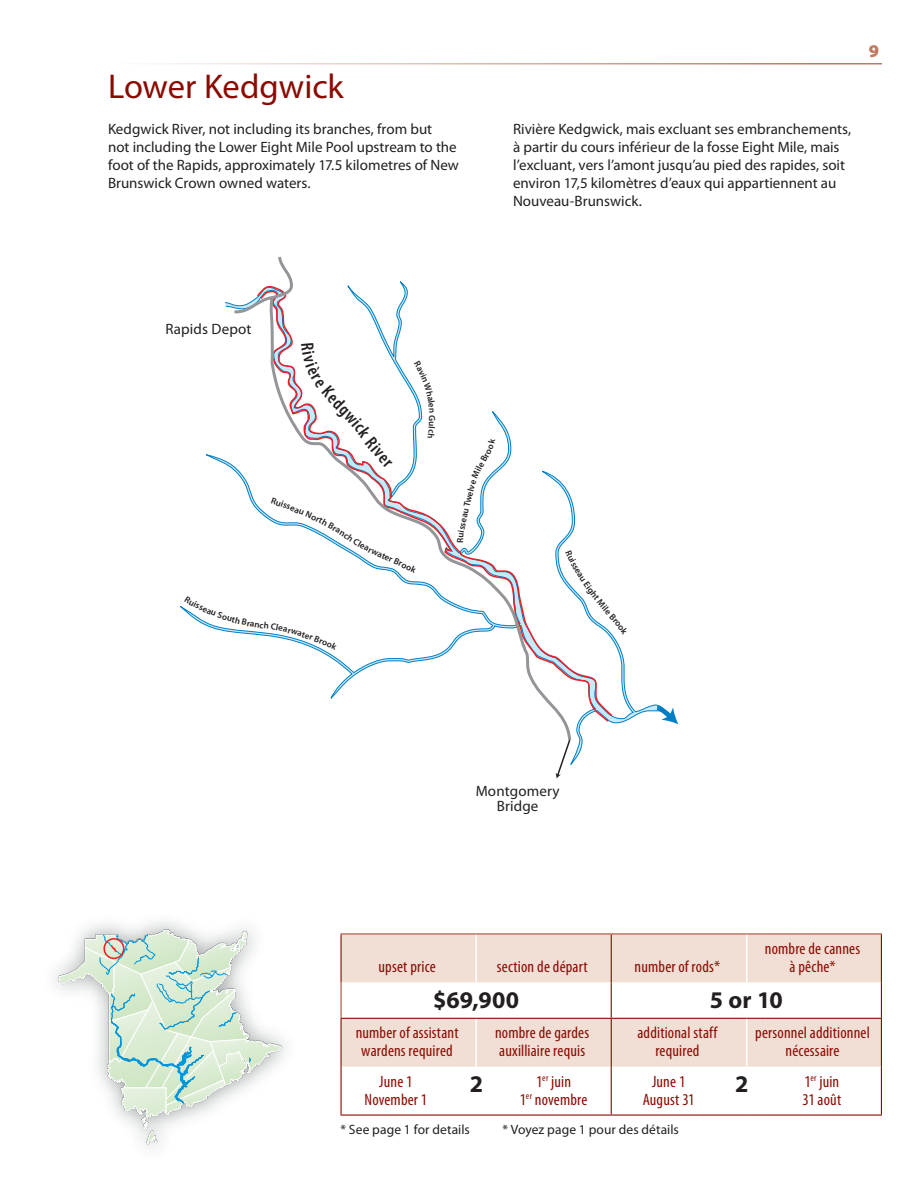
<style>
.page{position:relative;width:918px;height:1188px;background:#fff}
.page>*{position:absolute;margin:0;border:0;box-sizing:border-box;transform-origin:0 0}
.lease{font:34.5px "Myriad Pro";letter-spacing:-.005em;color:#8b0a02}
.table_data{font:700 24px "Myriad Pro";letter-spacing:.005em;color:#231f20}
.t1{font:900 18px "Myriad Pro";color:#c27860}
.table_head{font:condensed 16.5px/18px "Myriad Pro";letter-spacing:.01em;color:#8b0a02;text-align:center}
.text{font:15px/18px "Myriad Pro";color:#231f20}
.note_text{font:13.5px "Myriad Pro";letter-spacing:.005em;color:#231f20}
.t2{font:600 9px "Myriad Pro";color:#231f20}
</style>
<div class="page">
<svg style="left:653px;top:704px;width:25px;height:20px"></svg>
<svg style="left:258px;top:285px;width:356px;height:433px"></svg>
<svg style="left:231px;top:294px;width:342px;height:444px"></svg>
<svg style="left:268px;top:256px;width:26px;height:46px"></svg>
<svg style="left:556px;top:738px;width:16px;height:41px"></svg>
<svg style="left:57px;top:928px;width:226px;height:218px"></svg>
<div style="left:103px;top:938px;width:21px;height:21px;border:2px solid #ee1d23;border-radius:50%"></div>
<hr style="left:108px;top:63px;width:774px;height:1px;background:#c27860">
<svg style="left:342px;top:934px;width:539px;height:133px;fill:#f1ded4"></svg>
<hr style="left:475px;top:1019px;width:2px;height:48px;background:#fff">
<hr style="left:746px;top:1019px;width:1px;height:48px;background:#fff">
<hr style="left:475px;top:934px;width:2px;height:48px;background:#fff">
<hr style="left:746px;top:934px;width:1px;height:48px;background:#fff">
<hr style="left:340px;top:934px;width:2px;height:48px;background:#8b0a02">
<hr style="left:340px;top:933px;width:114px;height:1px;background:#aa5137">
<svg style="left:454px;top:933px;width:45px;height:1px"></svg>
<hr style="left:499px;top:933px;width:112px;height:1px;background:#aa5137">
<hr style="left:611px;top:934px;width:1px;height:48px;background:#8b0a02">
<hr style="left:611px;top:933px;width:118px;height:1px;background:#aa5137">
<svg style="left:729px;top:933px;width:36px;height:1px"></svg>
<hr style="left:765px;top:933px;width:117px;height:1px;background:#aa5137">
<hr style="left:881px;top:934px;width:1px;height:48px;background:#8b0a02">
<hr style="left:340px;top:982px;width:2px;height:36px;background:#aa5137">
<hr style="left:611px;top:982px;width:1px;height:36px;background:#8b0a02">
<hr style="left:881px;top:982px;width:1px;height:36px;background:#8b0a02">
<hr style="left:340px;top:1019px;width:2px;height:48px;background:#8b0a02">
<hr style="left:340px;top:1018px;width:114px;height:1px;background:#8b0a02">
<svg style="left:454px;top:1018px;width:45px;height:1px"></svg>
<hr style="left:499px;top:1018px;width:112px;height:1px;background:#8b0a02">
<hr style="left:611px;top:1019px;width:1px;height:48px;background:#8b0a02">
<hr style="left:611px;top:1018px;width:118px;height:1px;background:#8b0a02">
<svg style="left:729px;top:1018px;width:36px;height:1px"></svg>
<hr style="left:765px;top:1018px;width:117px;height:1px;background:#8b0a02">
<hr style="left:881px;top:1019px;width:1px;height:48px;background:#8b0a02">
<hr style="left:340px;top:1067px;width:2px;height:47px;background:#8b0a02">
<hr style="left:340px;top:1114px;width:114px;height:2px;background:#8b0a02">
<hr style="left:454px;top:1114px;width:22px;height:2px;background:#8b0a02">
<hr style="left:476px;top:1114px;width:23px;height:2px;background:#8b0a02">
<hr style="left:499px;top:1114px;width:112px;height:2px;background:#8b0a02">
<hr style="left:611px;top:1067px;width:1px;height:47px;background:#8b0a02">
<hr style="left:611px;top:1114px;width:118px;height:2px;background:#8b0a02">
<svg style="left:729px;top:1114px;width:36px;height:2px"></svg>
<hr style="left:881px;top:1067px;width:1px;height:47px;background:#8b0a02">
<hr style="left:765px;top:1114px;width:117px;height:2px;background:#8b0a02">
<svg style="left:184px;top:596px;width:154px;height:54px"></svg>
<svg style="left:271px;top:497px;width:111px;height:61px"></svg>
<svg style="left:401px;top:563px;width:16px;height:10px"></svg>
<svg style="left:566px;top:550px;width:48px;height:85px"></svg>
<svg style="left:457px;top:438px;width:38px;height:104px"></svg>
<svg style="left:414px;top:361px;width:21px;height:77px"></svg>
<svg style="left:301px;top:343px;width:91px;height:125px"></svg>
<p class="lease" style="left:108px;top:65px;width:237px">Lower Kedgwick</p>
<p class="text" style="left:108px;top:120px;width:352px">Kedgwick River, not including its branches, from but<br>not including the Lower Eight Mile Pool upstream to the foot of the Rapids, approximately 17.5 kilometres of New Brunswick Crown owned waters.</p>
<p class="text" style="left:513px;top:120px;width:340px">Rivière Kedgwick, mais excluant ses embranchements, à partir du cours inférieur de la fosse Eight Mile, mais l’excluant, vers l’amont jusqu’au pied des rapides, soit environ 17,5 kilomètres d’eaux qui appartiennent au Nouveau-Brunswick.</p>
<p class="t1" style="left:869px;top:39px;width:12px">9</p>
<p class="text" style="left:165px;top:319px;width:88px">Rapids Depot</p>
<p class="t2" style="left:385px;top:550px;width:23px;rotate:24deg">ter Br</p>
<p class="text" style="left:476px;top:783px;width:85px;line-height:15px;text-align:center">Montgomery<br>Bridge</p>
<p class="table_head" style="left:379px;top:957px;width:59px">upset price</p>
<p class="table_head" style="left:497px;top:957px;width:92px">section de départ</p>
<p class="table_head" style="left:635px;top:957px;width:87px">number of rods*</p>
<p class="table_head" style="left:765px;top:939px;width:97px">nombre de cannes à pêche*</p>
<p class="table_data" style="left:433px;top:984px;width:88px">$69,900</p>
<p class="table_data" style="left:710px;top:984px;width:74px">5 or 10</p>
<p class="table_head" style="left:356px;top:1024px;width:104px">number of assistant wardens required</p>
<p class="table_head" style="left:495px;top:1024px;width:96px;text-align:left">nombre de gardes auxilliaire requis</p>
<p class="table_head" style="left:638px;top:1024px;width:81px">additional staff required</p>
<p class="table_head" style="left:755px;top:1024px;width:116px">personnel additionnel nécessaire</p>
<p class="table_head" style="left:379px;top:1072px;width:35px">June 1</p>
<p class="table_head" style="left:365px;top:1090px;width:64px">November 1</p>
<p class="table_head" style="left:652px;top:1072px;width:35px">June 1</p>
<p class="table_head" style="left:643px;top:1090px;width:53px">August 31</p>
<p class="table_data" style="left:470px;top:1068px;width:15px">2</p>
<p class="table_head" style="left:536px;top:1072px;width:36px">1<sup>er</sup> juin</p>
<p class="table_head" style="left:520px;top:1090px;width:69px">1<sup>er</sup> novembre</p>
<p class="table_data" style="left:735px;top:1068px;width:15px">2</p>
<p class="table_head" style="left:804px;top:1072px;width:36px">1<sup>er</sup> juin</p>
<p class="table_head" style="left:802px;top:1090px;width:40px">31 août</p>
<p class="note_text" style="left:340px;top:1121px;width:131px">* See page 1 for details</p>
<p class="note_text" style="left:502px;top:1121px;width:178px">* Voyez page 1 pour des détails</p>
</div>
